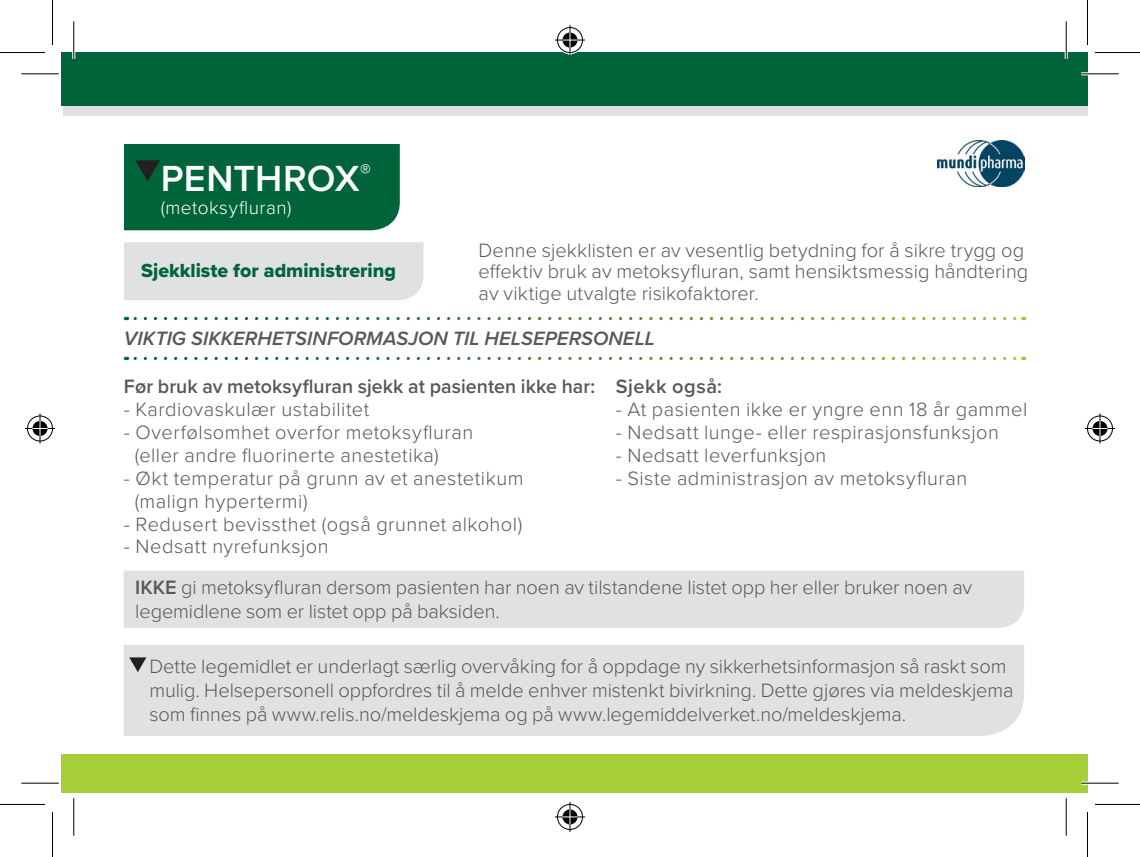
<style>
.page{position:relative;width:1140px;height:857px;background:#fff}
.page>*{position:absolute;margin:0;border:0;box-sizing:border-box;transform-origin:0 0}
.t1{font:600 37.5px "Proxima Nova";letter-spacing:.005em;color:#fff}
.t2{font:300 20px/24px "Proxima Nova";letter-spacing:.005em;color:#57585a}
.t3{font:300 20px/23px "Proxima Nova";letter-spacing:.025em;color:#57585a}
.t4{font:600 20px "Proxima Nova";letter-spacing:.005em;color:#57585a}
.t5{font:italic 600 20px "Proxima Nova";letter-spacing:.005em;color:#57585a}
.t6{font:600 20px "Proxima Nova";letter-spacing:.025em;color:#57585a}
.t7{font:19.5px "Proxima Nova Extrabld";color:#00643b}
.t8{font:300 19px "Proxima Nova";letter-spacing:.025em;color:#fff}
.s1{font-weight:600}
</style>
<div class="page">
<div style="left:63px;top:77px;width:1024px;height:39px;background:#e0e1e3"></div>
<div style="left:61px;top:52px;width:1026px;height:54px;background:#00643b"></div>
<div style="left:61px;top:753px;width:1026px;height:39px;background:#a6ce39"></div>
<div style="left:124px;top:242px;width:299px;height:58px;background:#e0e1e3"></div>
<div style="left:124px;top:570px;width:900px;height:57px;background:#e0e1e3"></div>
<svg style="left:135px;top:317px;width:888px;height:3px"></svg>
<svg style="left:135px;top:356px;width:888px;height:4px"></svg>
<div style="left:124px;top:144px;width:276px;height:86px;background:#00643b"></div>
<img style="left:937px;top:141px;width:87px;height:45px">
<div style="left:124px;top:645px;width:900px;height:90px;background:#e0e1e3"></div>
<svg style="left:129px;top:657px;width:17px;height:15px"></svg>
<hr style="left:1081px;top:72px;width:37px;height:3px;background:#fff">
<hr style="left:1081px;top:781px;width:37px;height:3px;background:#fff">
<hr style="left:72px;top:21px;width:3px;height:38px;background:#fff">
<hr style="left:1064px;top:21px;width:3px;height:38px;background:#fff">
<hr style="left:21px;top:73px;width:38px;height:1px;background:#000">
<hr style="left:1081px;top:73px;width:37px;height:1px;background:#000">
<hr style="left:21px;top:782px;width:38px;height:1px;background:#000">
<hr style="left:1081px;top:782px;width:37px;height:1px;background:#000">
<hr style="left:73px;top:21px;width:1px;height:38px;background:#000">
<hr style="left:73px;top:797px;width:1px;height:38px;background:#000">
<hr style="left:1065px;top:21px;width:1px;height:38px;background:#000">
<hr style="left:1065px;top:797px;width:1px;height:38px;background:#000">
<hr style="left:0;top:52px;width:45px;height:1px;background:#000">
<hr style="left:1095px;top:52px;width:45px;height:1px;background:#000">
<hr style="left:0;top:803px;width:45px;height:1px;background:#000">
<hr style="left:1095px;top:803px;width:45px;height:1px;background:#000">
<hr style="left:52px;top:0;width:1px;height:45px;background:#000">
<hr style="left:52px;top:811px;width:1px;height:45px;background:#000">
<hr style="left:1087px;top:0;width:1px;height:45px;background:#000">
<hr style="left:1087px;top:811px;width:1px;height:45px;background:#000">
<div style="left:556px;top:26px;width:28px;height:28px;border:3px solid #fff;border-radius:50%"></div>
<svg style="left:555px;top:38px;width:30px;height:4px"></svg>
<hr style="left:568px;top:25px;width:3px;height:30px;background:#fff">
<div style="left:561px;top:31px;width:18px;height:18px;border:3px solid #fff;border-radius:50%"></div>
<div style="left:557px;top:27px;width:26px;height:26px;border:1px solid #000;border-radius:50%"></div>
<hr style="left:555px;top:40px;width:30px;height:1px;background:#000">
<hr style="left:569px;top:25px;width:1px;height:30px;background:#000">
<svg style="left:562px;top:33px;width:15px;height:15px"></svg>
<div style="left:556px;top:802px;width:28px;height:28px;border:3px solid #fff;border-radius:50%"></div>
<hr style="left:555px;top:815px;width:30px;height:3px;background:#fff">
<hr style="left:568px;top:801px;width:3px;height:30px;background:#fff">
<div style="left:561px;top:807px;width:18px;height:18px;border:3px solid #fff;border-radius:50%"></div>
<div style="left:557px;top:803px;width:26px;height:26px;border:1px solid #000;border-radius:50%"></div>
<hr style="left:555px;top:816px;width:30px;height:1px;background:#000">
<hr style="left:569px;top:801px;width:1px;height:30px;background:#000">
<svg style="left:562px;top:809px;width:15px;height:15px"></svg>
<div style="left:26px;top:414px;width:28px;height:28px;border:3px solid #fff;border-radius:50%"></div>
<hr style="left:25px;top:427px;width:30px;height:3px;background:#fff">
<svg style="left:38px;top:413px;width:4px;height:30px"></svg>
<div style="left:31px;top:419px;width:18px;height:18px;border:3px solid #fff;border-radius:50%"></div>
<div style="left:27px;top:415px;width:26px;height:26px;border:1px solid #000;border-radius:50%"></div>
<hr style="left:25px;top:428px;width:30px;height:1px;background:#000">
<hr style="left:40px;top:413px;width:1px;height:30px;background:#000">
<svg style="left:33px;top:421px;width:15px;height:15px"></svg>
<div style="left:1086px;top:414px;width:28px;height:28px;border:3px solid #fff;border-radius:50%"></div>
<hr style="left:1085px;top:427px;width:30px;height:3px;background:#fff">
<hr style="left:1098px;top:413px;width:3px;height:30px;background:#fff">
<div style="left:1091px;top:419px;width:18px;height:18px;border:3px solid #fff;border-radius:50%"></div>
<div style="left:1087px;top:415px;width:25px;height:26px;border:1px solid #000;border-radius:50%"></div>
<hr style="left:1085px;top:428px;width:30px;height:1px;background:#000">
<hr style="left:1099px;top:413px;width:1px;height:30px;background:#000">
<svg style="left:1092px;top:421px;width:15px;height:15px"></svg>
<h1 class="t1" style="left:161px;top:151px;width:212px">PENTHROX<sup>®</sup></h1>
<p class="t8" style="left:161px;top:193px;width:132px">(metoksyfluran)</p>
<p class="t7" style="left:141px;top:256px;width:256px">Sjekkliste for administrering</p>
<p class="t2" style="left:478px;top:238px;width:551px;line-height:21.2px">Denne sjekklisten er av vesentlig betydning for å sikre trygg og effektiv bruk av metoksyfluran, samt hensiktsmessig håndtering av viktige utvalgte risikofaktorer.</p>
<p class="t5" style="left:124px;top:324px;width:532px">VIKTIG SIKKERHETSINFORMASJON TIL HELSEPERSONELL</p>
<p class="t4" style="left:124px;top:371px;width:473px">Før bruk av metoksyfluran sjekk at pasienten ikke har:</p>
<p class="t3" style="left:124px;top:396px;width:247px">- Kardiovaskulær ustabilitet</p>
<p class="t3" style="left:135px;top:419px;width:340px;text-indent:-11px">- Overfølsomhet overfor metoksyfluran (eller andre fluorinerte anestetika)</p>
<p class="t3" style="left:135px;top:465px;width:390px;text-indent:-11px">- Økt temperatur på grunn av et anestetikum (malign hypertermi)</p>
<p class="t3" style="left:124px;top:511px;width:400px">- Redusert bevissthet (også grunnet alkohol)</p>
<p class="t3" style="left:124px;top:534px;width:206px">- Nedsatt nyrefunksjon</p>
<p class="t6" style="left:616px;top:371px;width:108px">Sjekk også:</p>
<p class="t3" style="left:616px;top:396px;width:413px">- At pasienten ikke er yngre enn 18 år gammel</p>
<p class="t3" style="left:616px;top:419px;width:385px">- Nedsatt lunge- eller respirasjonsfunksjon</p>
<p class="t3" style="left:616px;top:442px;width:212px">- Nedsatt leverfunksjon</p>
<p class="t3" style="left:616px;top:465px;width:353px">- Siste administrasjon av metoksyfluran</p>
<p class="t2" style="left:135px;top:574px;width:838px"><span class="s1">IKKE</span> gi metoksyfluran dersom pasienten har noen av tilstandene listet opp her eller bruker noen av legemidlene som er listet opp på baksiden.</p>
<p class="t2" style="left:149px;top:652px;width:865px">Dette legemidlet er underlagt særlig overvåking for å oppdage ny sikkerhetsinformasjon så raskt som mulig. Helsepersonell oppfordres til å melde enhver mistenkt bivirkning. Dette gjøres via meldeskjema som finnes på www.relis.no/meldeskjema og på www.legemiddelverket.no/meldeskjema.</p>
</div>
